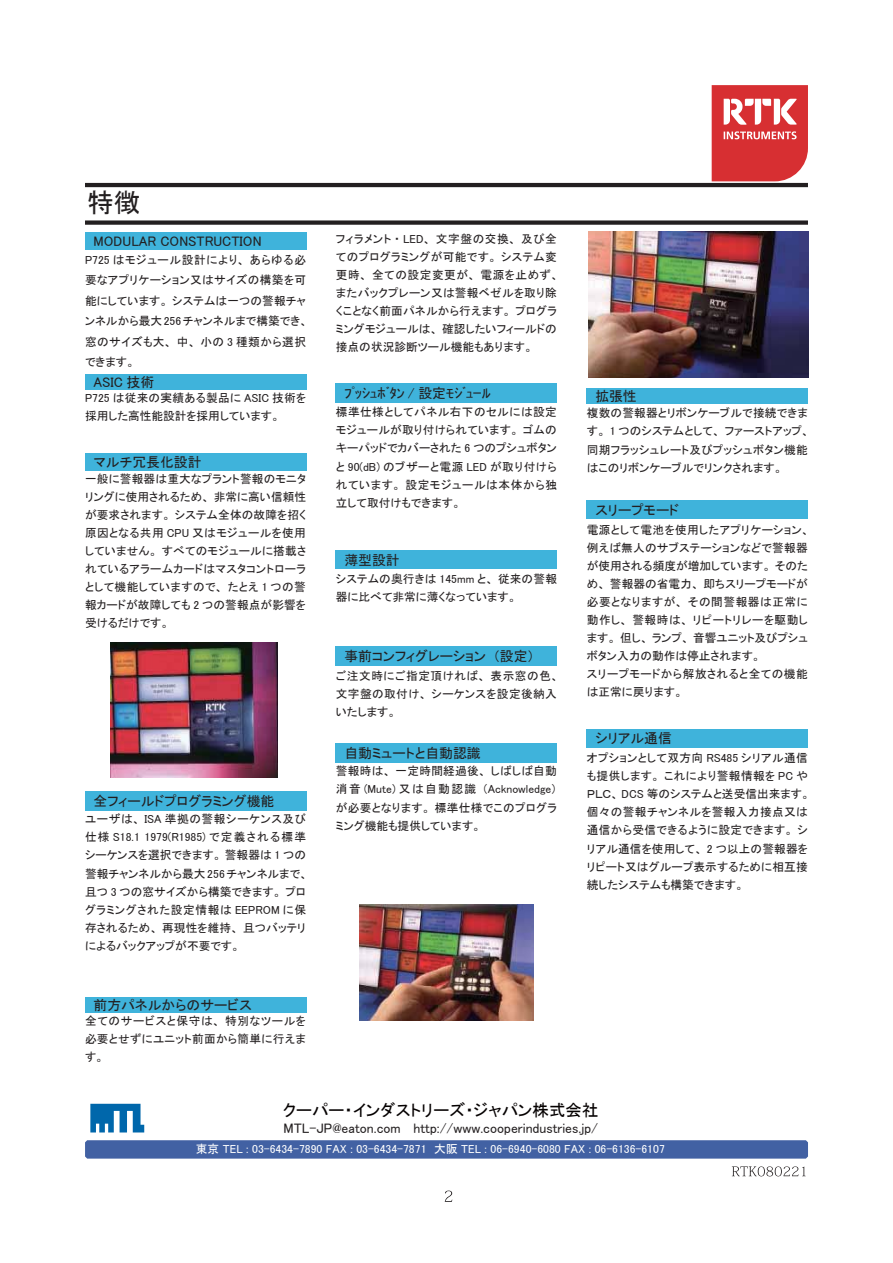
<style>
.page{position:relative;width:893px;height:1263px;background:#fff}
.page>*{position:absolute;margin:0;border:0;box-sizing:border-box;transform-origin:0 0}
.t1{font:26.55px "MS P Gothic";color:#231f20}
.t2{font:16.5px "MS P Gothic";color:#050100}
.t3{font:13.8px "MS P Gothic";color:#231f20}
.t4{font:11.7px/18px "MS P Gothic";letter-spacing:.015em;color:#231f20}
.t5{font:11.7px "MS P Gothic";color:#fff}
</style>
<div class="page">
<svg style="left:445px;top:1191px;width:7px;height:11px"></svg>
<svg style="left:712px;top:85px;width:96px;height:96px;background:#dd5052"></svg>
<svg style="left:732px;top:1166px;width:74px;height:10px"></svg>
<div style="left:85px;top:232px;width:221px;height:18px;background:#3fb3db"></div>
<div style="left:85px;top:220px;width:723px;height:5px;background:#231f20"></div>
<hr style="left:85px;top:183px;width:723px;height:4px;background:#231f20">
<div style="left:85px;top:374px;width:221px;height:15px;background:#3fb3db"></div>
<div style="left:85px;top:454px;width:221px;height:17px;background:#3fb3db"></div>
<div style="left:85px;top:791px;width:221px;height:19px;background:#3fb3db"></div>
<div style="left:336px;top:384px;width:221px;height:19px;background:#3fb3db"></div>
<div style="left:85px;top:997px;width:221px;height:15px;background:#3fb3db"></div>
<div style="left:587px;top:388px;width:221px;height:15px;background:#3fb3db"></div>
<div style="left:587px;top:500px;width:221px;height:19px;background:#3fb3db"></div>
<div style="left:587px;top:729px;width:221px;height:19px;background:#3fb3db"></div>
<div style="left:336px;top:551px;width:221px;height:18px;background:#3fb3db"></div>
<div style="left:336px;top:646px;width:221px;height:20px;background:#3fb3db"></div>
<div style="left:336px;top:743px;width:221px;height:19px;background:#3fb3db"></div>
<img style="left:111px;top:642px;width:167px;height:136px">
<img style="left:359px;top:904px;width:175px;height:117px">
<img style="left:589px;top:232px;width:219px;height:146px">
<svg style="left:90px;top:1104px;width:54px;height:29px"></svg>
<div style="left:87px;top:1142px;width:719px;height:14px;background:#4261a3"></div>
<div style="left:85px;top:1140px;width:723px;height:19px;border:4px solid #4261a3"></div>
<h1 class="t1" style="left:87px;top:189px;width:55px">特徴</h1>
<p class="t3" style="left:94px;top:234px;width:170px">MODULAR CONSTRUCTION</p>
<p class="t4" style="left:85px;top:250px;width:224px;line-height:20.4px">P725 はモジュール設計により、あらゆる必要なアプリケーション又はサイズの構築を可能にしています。システムは一つの警報チャンネルから最大256チャンネルまで構築でき、窓のサイズも大、中、小の 3 種類から選択できます。</p>
<p class="t3" style="left:94px;top:375px;width:62px">ASIC 技術</p>
<p class="t4" style="left:85px;top:389px;width:223px">P725 は従来の実績ある製品に ASIC 技術を採用した高性能設計を採用しています。</p>
<p class="t3" style="left:94px;top:456px;width:109px">マルチ冗長化設計</p>
<p class="t4" style="left:85px;top:470px;width:223px;text-align:justify">一般に警報器は重大なプラント警報のモニタリングに使用されるため、非常に高い信頼性が要求されます。システム全体の故障を招く原因となる共用 CPU 又はモジュールを使用していません。すべてのモジュールに搭載されているアラームカードはマスタコントローラとして機能していますので、たとえ 1 つの警報カードが故障しても 2 つの警報点が影響を受けるだけです。</p>
<p class="t3" style="left:94px;top:794px;width:182px">全フィールドプログラミング機能</p>
<p class="t4" style="left:85px;top:810px;width:224px">ユーザは、 ISA 準拠の警報シーケンス及び仕様 S18.1 1979(R1985) で定義される標準シーケンスを選択できます。警報器は 1 つの警報チャンネルから最大256チャンネルまで、且つ 3 つの窓サイズから構築できます。プログラミングされた設定情報は EEPROM に保存されるため、再現性を維持、且つバッテリによるバックアップが不要です。</p>
<p class="t3" style="left:94px;top:998px;width:160px">前方パネルからのサービス</p>
<p class="t4" style="left:85px;top:1012px;width:222px;text-align:justify">全てのサービスと保守は、特別なツールを必要とせずにユニット前面から簡単に行えます。</p>
<p class="t4" style="left:336px;top:230px;width:224px">フィラメント・ LED、文字盤の交換、及び全てのプログラミングが可能です。システム変更時、全ての設定変更が、電源を止めず、またバックプレーン又は警報ベゼルを取り除くことなく前面パネルから行えます。プログラミングモジュールは、確認したいフィールドの接点の状況診断ツール機能もあります。</p>
<p class="t3" style="left:344px;top:386px;width:148px">ﾌﾟｯｼｭﾎﾞﾀﾝ / 設定ﾓｼﾞｭｰﾙ</p>
<p class="t4" style="left:336px;top:403px;width:223px;text-align:justify">標準仕様としてパネル右下のセルには設定モジュールが取り付けられています。ゴムのキーパッドでカバーされた 6 つのプシュボタンと 90(dB) のブザーと電源 LED が取り付けられています。設定モジュールは本体から独立して取付けもできます。</p>
<p class="t3" style="left:344px;top:553px;width:57px">薄型設計</p>
<p class="t4" style="left:336px;top:570px;width:223px">システムの奥行きは 145mm と、従来の警報器に比べて非常に薄くなっています。</p>
<p class="t3" style="left:344px;top:649px;width:192px">事前コンフィグレーション（設定）</p>
<p class="t4" style="left:336px;top:667px;width:224px">ご注文時にご指定頂ければ、表示窓の色、文字盤の取付け、シーケンスを設定後納入いたします。</p>
<p class="t3" style="left:344px;top:746px;width:138px">自動ミュートと自動認識</p>
<p class="t4" style="left:336px;top:762px;width:223px;text-align:justify">警報時は、一定時間経過後、しばしば自動消音 (Mute) 又は自動認識（Acknowledge）が必要となります。標準仕様でこのプログラミング機能も提供しています。</p>
<p class="t3" style="left:595px;top:389px;width:43px">拡張性</p>
<p class="t4" style="left:587px;top:404px;width:224px">複数の警報器とリボンケーブルで接続できます。 1 つのシステムとして、ファーストアップ、同期フラッシュレート及びプッシュボタン機能はこのリボンケーブルでリンクされます。</p>
<p class="t3" style="left:595px;top:503px;width:85px">スリープモード</p>
<p class="t4" style="left:587px;top:521px;width:224px">電源として電池を使用したアプリケーション、例えば無人のサブステーションなどで警報器が使用される頻度が増加しています。そのため、警報器の省電力、即ちスリープモードが必要となりますが、その間警報器は正常に動作し、警報時は、リピートリレーを駆動します。但し、ランプ、音響ユニット及びプシュボタン入力の動作は停止されます。<br>スリープモードから解放されると全ての機能は正常に戻ります。</p>
<p class="t3" style="left:595px;top:732px;width:78px">シリアル通信</p>
<p class="t4" style="left:587px;top:749px;width:224px">オプションとして双方向 RS485 シリアル通信も提供します。これにより警報情報を PC や<br>ＰＬＣ、 DCS 等のシステムと送受信出来ます。個々の警報チャンネルを警報入力接点又は通信から受信できるように設定できます。シリアル通信を使用して、 2 つ以上の警報器をリピート又はグループ表示するために相互接続したシステムも構築できます。</p>
<h2 class="t2" style="left:283px;top:1102px;width:317px">クーパー・インダストリーズ・ジャパン株式会社</h2>
<p class="t3" style="left:284px;top:1121px;width:316px">MTL-JP@eaton.com http://www.cooperindustries.jp/</p>
<p class="t5" style="left:196px;top:1143px;width:470px">東京 TEL : 03-6434-7890 FAX : 03-6434-7871　大阪 TEL : 06-6940-6080 FAX : 06-6136-6107</p>
</div>
